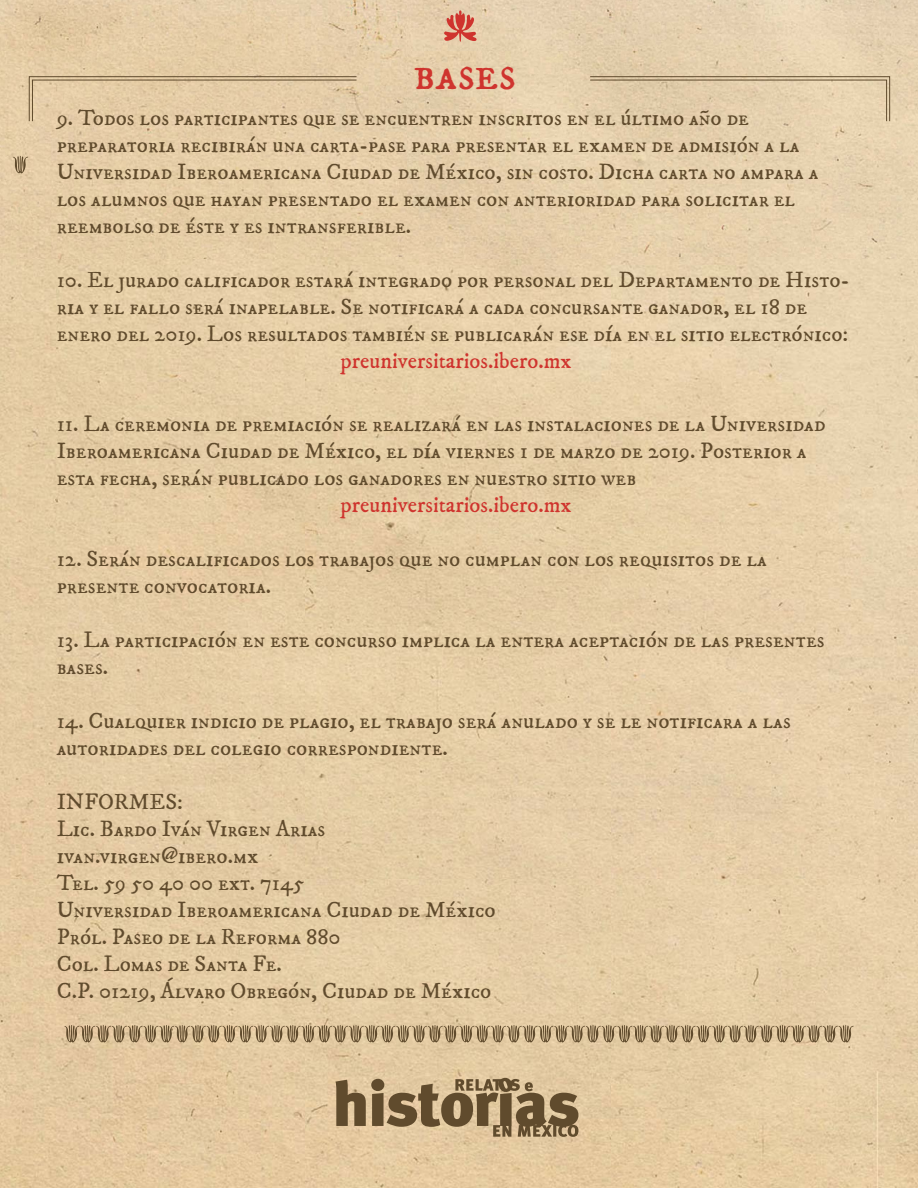
<style>
.page{position:relative;width:918px;height:1188px;background:#fff}
.page>*{position:absolute;margin:0;border:0;box-sizing:border-box;transform-origin:0 0}
.t1{font:49.95px "IM FELL DW Pica SC";letter-spacing:.005em;color:#cf342e}
.t2{font:22.5px/27px "IM FELL DW Pica SC";color:#604b2d}
.t3{font:22.5px "IM FELL DW Pica Roman";color:#cf342e}
</style>
<div class="page">
<img style="left:0;top:0;width:918px;height:1188px">
<svg style="left:13px;top:156px;width:15px;height:17px"></svg>
<svg style="left:444px;top:10px;width:33px;height:32px"></svg>
<svg style="left:29px;top:76px;width:328px;height:46px"></svg>
<svg style="left:589px;top:76px;width:301px;height:46px"></svg>
<svg style="left:64px;top:1025px;width:790px;height:17px"></svg>
<svg style="left:335px;top:1080px;width:31px;height:46px"></svg>
<svg style="left:372px;top:1077px;width:206px;height:60px"></svg>
<h1 class="t1" style="left:414px;top:43px;width:104px">bases</h1>
<p class="t2" style="left:57px;top:105px;width:763px">9. Todos los participantes que se encuentren inscritos en el último año de preparatoria recibirán una carta-pase para presentar el examen de admisión a la Universidad Iberoamericana Ciudad de México, sin costo. Dicha carta no ampara a los alumnos que hayan presentado el examen con anterioridad para solicitar el reembolso de éste y es intransferible.</p>
<p class="t2" style="left:57px;top:267px;width:795px">10. El jurado calificador estará integrado por personal del Departamento de Histo&shy;ria y el fallo será inapelable. Se notificará a cada concursante ganador, el 18 de enero del 2019. Los resultados también se publicarán ese día en el sitio electrónico:</p>
<p class="t3" style="left:341px;top:347px;width:233px">preuniversitarios.ibero.mx</p>
<p class="t2" style="left:57px;top:411px;width:771px">11. La ceremonia de premiación se realizará en las instalaciones de la Universidad<br>Iberoamericana Ciudad de México, el día viernes 1 de marzo de 2019. Posterior a esta fecha, serán publicado los ganadores en nuestro sitio web</p>
<p class="t3" style="left:341px;top:491px;width:233px">preuniversitarios.ibero.mx</p>
<p class="t2" style="left:57px;top:546px;width:712px">12. Serán descalificados los trabajos que no cumplan con los requisitos de la presente convocatoria.</p>
<p class="t2" style="left:57px;top:627px;width:770px">13. La participación en este concurso implica la entera aceptación de las presentes bases.</p>
<p class="t2" style="left:57px;top:708px;width:736px">14. Cualquier indicio de plagio, el trabajo será anulado y se le notificara a las autoridades del colegio correspondiente.</p>
<p class="t2" style="left:57px;top:789px;width:441px">INFORMES:<br>Lic. Bardo Iván Virgen Arias ivan.virgen@ibero.mx<br>Tel. 59 50 40 00 ext. 7145<br>Universidad Iberoamericana Ciudad de México<br>Pról. Paseo de la Reforma 880<br>Col. Lomas de Santa Fe.<br>C.P. 01219, Álvaro Obregón, Ciudad de México</p>
</div>
